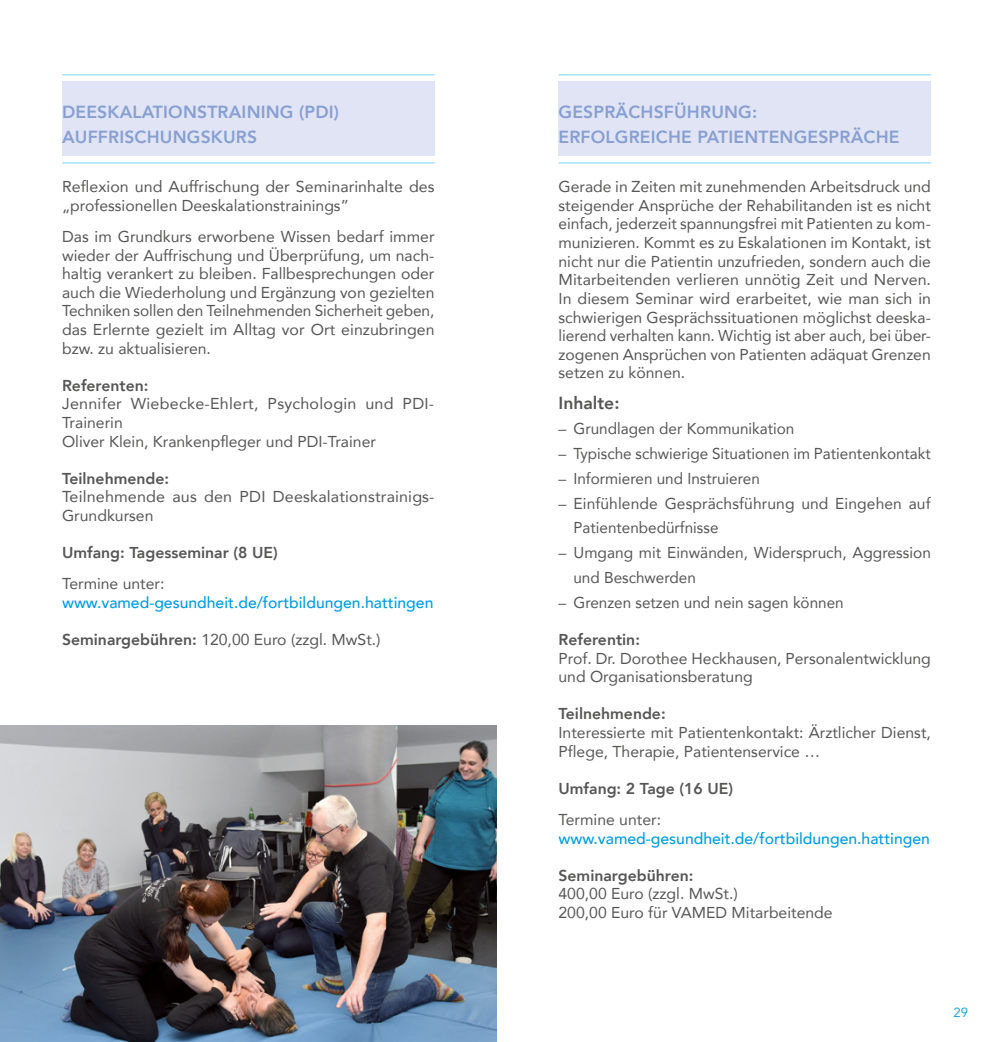
<style>
.page{position:relative;width:993px;height:1042px;background:#fff}
.page>*{position:absolute;margin:0;border:0;box-sizing:border-box;transform-origin:0 0}
.t1{font:800 17.5px/24.8px "Avenir";letter-spacing:.01em;color:#889fd2}
.t2{font:800 17.5px "Avenir";color:#565655}
.t3{font:15.75px/18.6px "Avenir";color:#565655}
.t4{font:800 15.75px "Avenir";color:#565655}
.t5{font:500 15.75px "Avenir";color:#009ee3}
.t6{font:13.12px "Avenir";color:#009ee3}
.s1{font-weight:800}
</style>
<div class="page">
<div style="left:62px;top:81px;width:372px;height:75px;background:#e0e4f4"></div>
<hr style="left:62px;top:74px;width:372px;height:1px;background:#82d0f5">
<hr style="left:62px;top:162px;width:372px;height:1px;background:#82d0f5">
<div style="left:558px;top:81px;width:372px;height:75px;background:#e0e4f4"></div>
<hr style="left:558px;top:74px;width:372px;height:1px;background:#82d0f5">
<hr style="left:558px;top:162px;width:372px;height:1px;background:#82d0f5">
<img style="left:0;top:725px;width:496px;height:317px">
<p class="t1" style="left:62px;top:99px;width:278px">DEESKALATIONSTRAINING (PDI)<br>AUFFRISCHUNGSKURS</p>
<p class="t3" style="left:62px;top:177px;width:374px">Reflexion und Auffrischung der Seminarinhalte des „professionellen Deeskalationstrainings”</p>
<p class="t3" style="left:62px;top:227px;width:374px;text-align:justify">Das im Grundkurs erworbene Wissen bedarf immer wieder der Auffrischung und Überprüfung, um nach&shy;haltig verankert zu bleiben. Fallbesprechungen oder auch die Wiederholung und Ergänzung von gezielten Techniken sollen den Teilnehmenden Sicherheit geben, das Erlernte gezielt im Alltag vor Ort einzubringen bzw. zu aktualisieren.</p>
<p class="t4" style="left:62px;top:373px;width:88px">Referenten:</p>
<p class="t3" style="left:62px;top:394px;width:373px">Jennifer Wiebecke-Ehlert, Psychologin und PDI-<br>Trainerin<br>Oliver Klein, Krankenpfleger und PDI-Trainer</p>
<p class="t4" style="left:62px;top:466px;width:109px">Teilnehmende:</p>
<p class="t3" style="left:62px;top:487px;width:374px">Teilnehmende aus den PDI Deeskalationstrainigs-<br>Grundkursen</p>
<p class="t4" style="left:62px;top:540px;width:217px">Umfang: Tagesseminar (8 UE)</p>
<p class="t3" style="left:62px;top:574px;width:104px">Termine unter:</p>
<p class="t5" style="left:62px;top:589px;width:373px">www.vamed-gesundheit.de/fortbildungen.hattingen</p>
<p class="t3" style="left:62px;top:630px;width:320px"><span class="s1">Seminargebühren:</span> 120,00 Euro (zzgl. MwSt.)</p>
<p class="t1" style="left:558px;top:99px;width:342px">GESPRÄCHSFÜHRUNG:<br>ERFOLGREICHE PATIENTENGESPRÄCHE</p>
<p class="t3" style="left:558px;top:177px;width:374px;text-align:justify">Gerade in Zeiten mit zunehmenden Arbeitsdruck und steigender Ansprüche der Rehabilitanden ist es nicht einfach, jederzeit spannungsfrei mit Patienten zu kom&shy;munizieren. Kommt es zu Eskalationen im Kontakt, ist nicht nur die Patientin unzufrieden, sondern auch die Mitarbeitenden verlieren unnötig Zeit und Nerven.<br>In diesem Seminar wird erarbeitet, wie man sich in schwierigen Gesprächssituationen möglichst deeska&shy;lierend verhalten kann. Wichtig ist aber auch, bei über&shy;zogenen Ansprüchen von Patienten adäquat Grenzen setzen zu können.</p>
<p class="t2" style="left:558px;top:390px;width:62px">Inhalte:</p>
<p class="t3" style="left:558px;top:419px;width:237px">– Grundlagen der Kommunikation</p>
<p class="t3" style="left:558px;top:444px;width:374px">– Typische schwierige Situationen im Patientenkontakt</p>
<p class="t3" style="left:558px;top:468px;width:203px">– Informieren und Instruieren</p>
<p class="t3" style="left:573px;top:490px;width:358px;line-height:24.8px;text-indent:-15px">– Einfühlende Gesprächsführung und Eingehen auf<br>Patientenbedürfnisse</p>
<p class="t3" style="left:573px;top:540px;width:359px;line-height:24.8px;text-indent:-15px">– Umgang mit Einwänden, Widerspruch, Aggression und Beschwerden</p>
<p class="t3" style="left:558px;top:592px;width:286px">– Grenzen setzen und nein sagen können</p>
<p class="t4" style="left:558px;top:627px;width:83px">Referentin:</p>
<p class="t3" style="left:558px;top:648px;width:374px">Prof. Dr. Dorothee Heckhausen, Personalentwicklung und Organisationsberatung</p>
<p class="t4" style="left:558px;top:702px;width:109px">Teilnehmende:</p>
<p class="t3" style="left:558px;top:723px;width:374px">Interessierte mit Patientenkontakt: Ärztlicher Dienst,<br>Pflege, Therapie, Patientenservice …</p>
<p class="t4" style="left:558px;top:776px;width:176px">Umfang: 2 Tage (16 UE)</p>
<p class="t3" style="left:558px;top:809px;width:104px">Termine unter:</p>
<p class="t5" style="left:558px;top:824px;width:373px">www.vamed-gesundheit.de/fortbildungen.hattingen</p>
<p class="t4" style="left:558px;top:863px;width:136px">Seminargebühren:</p>
<p class="t3" style="left:558px;top:884px;width:275px">400,00 Euro (zzgl. MwSt.)<br>200,00 Euro für VAMED Mitarbeitende</p>
<p class="t6" style="left:953px;top:1005px;width:16px">29</p>
</div>
